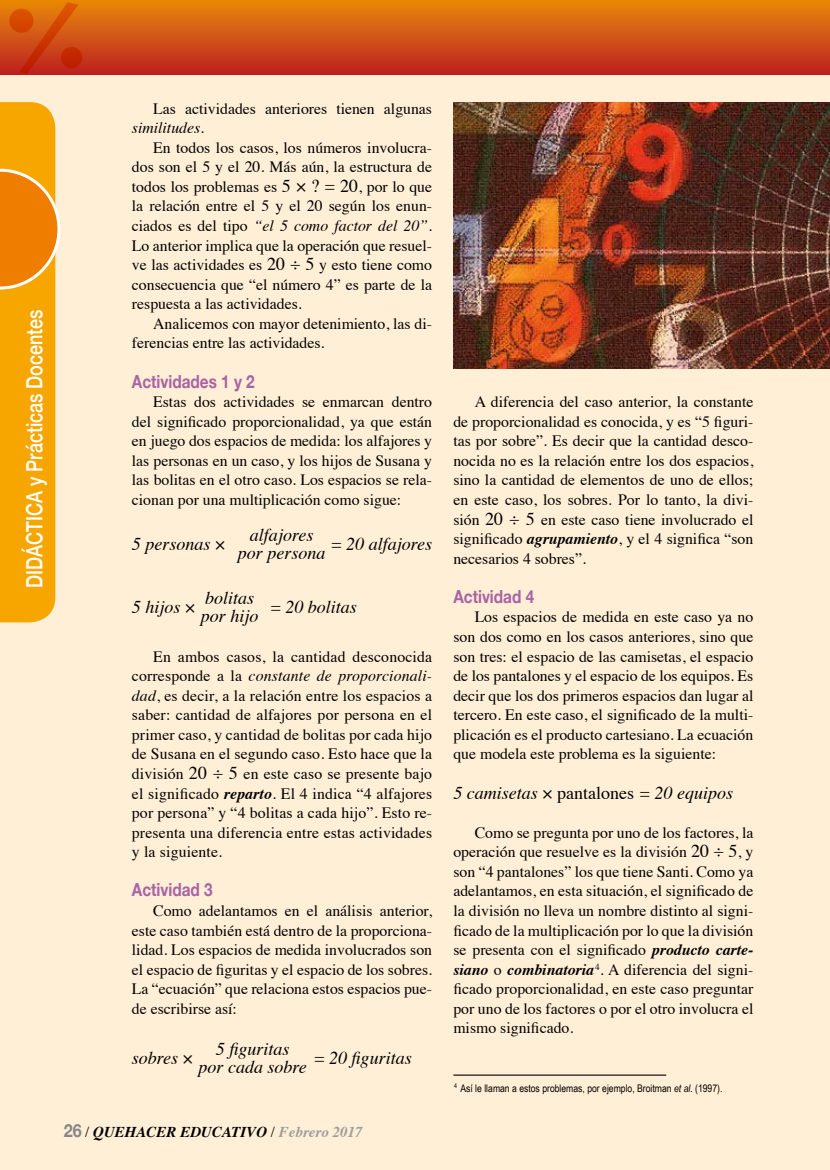
<style>
.page{position:relative;width:830px;height:1170px;background:#fff}
.page>*{position:absolute;margin:0;border:0;box-sizing:border-box;transform-origin:0 0}
.t1{font:500 22.5px "Helvetica Neue";color:#fff;scale:.8 1}
.t2{font:italic 18px/18px "Times";color:#000;text-align:center}
.t3{font:700 18px "Helvetica Neue";color:#a863a5;scale:.85 1}
.t4{font:15.75px/19.5px "Times";color:#000;text-align:justify}
.t5{font:italic 700 15px "Times";color:#000}
.t6{font:10.5px "Arial Narrow";color:#000}
.s1{font-style:italic}
.s2{font-size:18px}
.s3{font-style:normal}
.s4{font-weight:700;font-style:italic}
.s5{font-family:"Helvetica Neue";font-style:normal;font-size:18px;color:#878787}
.s6{font-weight:400;font-style:normal}
.s7{color:#9d9d9c}
</style>
<div class="page">
<div style="left:0;top:0;width:829px;height:1169px;background:#ffefd6"></div>
<hr style="left:453px;top:1074px;width:213px;height:1px;background:#000">
<img style="left:453px;top:102px;width:376px;height:266px">
<div style="left:0;top:0;width:829px;height:74px;background:linear-gradient(to bottom,#e88909,#be2221)"></div>
<svg style="left:0;top:102px;width:60px;height:520px;background:#f5a520"></svg>
<div style="left:14px;top:302px;width:41px;height:293px;background:#f7a600"></div>
<svg style="left:19px;top:2px;width:60px;height:72px;background:#d04e10"></svg>
<div style="left:9px;top:9px;width:24px;height:24px;background:#d64a00;border-radius:50%"></div>
<div style="left:61px;top:47px;width:21px;height:21px;background:#c12600;border-radius:50%"></div>
<h1 class="t1" style="left:16px;top:588px;width:350px;rotate:-90deg">DIDÁCTICA y Prácticas Docentes</h1>
<p class="t4" style="left:132px;top:97px;width:301px;text-indent:21px">Las actividades anteriores tienen algunas <span class="s1">similitudes</span>.</p>
<p class="t4" style="left:132px;top:136px;width:301px;text-indent:21px">En todos los casos, los números involucra&shy;dos son el 5 y el 20. Más aún, la estructura de todos los problemas es <span class="s2">5 × ? = 20</span>, por lo que la relación entre el 5 y el 20 según los enun&shy;ciados es del tipo <span class="s1">“el 5 como factor del 20”</span>.<br>Lo anterior implica que la operación que resuel&shy;ve las actividades es <span class="s2">20 ÷ 5</span> y esto tiene como consecuencia que “el número 4” es parte de la respuesta a las actividades.</p>
<p class="t4" style="left:132px;top:312px;width:301px;text-indent:21px">Analicemos con mayor detenimiento, las di&shy;ferencias entre las actividades.</p>
<p class="t3" style="left:132px;top:367px;width:146px">Actividades 1 y 2</p>
<p class="t4" style="left:132px;top:391px;width:301px;text-indent:21px">Estas dos actividades se enmarcan dentro del significado proporcionalidad, ya que están en juego dos espacios de medida: los alfajores y las personas en un caso, y los hijos de Susana y las bolitas en el otro caso. Los espacios se rela&shy;cionan por una multiplicación como sigue:</p>
<p class="t2" style="left:132px;top:534px;width:95px">5 personas <span class="s3">×</span></p>
<p class="t2" style="left:331px;top:534px;width:102px"><span class="s3">=</span> 20 alfajores</p>
<p class="t2" style="left:238px;top:525px;width:89px">alfajores por persona</p>
<p class="t2" style="left:201px;top:588px;width:59px;text-align:left">bolitas por hijo</p>
<p class="t4" style="left:132px;top:645px;width:301px;text-indent:21px">En ambos casos, la cantidad desconocida corresponde a la <span class="s1">constante de proporcionali&shy;dad</span>, es decir, a la relación entre los espacios a saber: cantidad de alfajores por persona en el primer caso, y cantidad de bolitas por cada hijo de Susana en el segundo caso. Esto hace que la división <span class="s2">20 ÷ 5</span> en este caso se presente bajo el significado <span class="s4">reparto</span>. El 4 indica “4 alfajores por persona” y “4 bolitas a cada hijo”. Esto re&shy;presenta una diferencia entre estas actividades y la siguiente.</p>
<p class="t3" style="left:132px;top:875px;width:96px">Actividad 3</p>
<p class="t4" style="left:132px;top:899px;width:301px;text-indent:21px">Como adelantamos en el análisis anterior, este caso también está dentro de la proporciona&shy;lidad. Los espacios de medida involucrados son el espacio de figuritas y el espacio de los sobres.<br>La “ecuación” que relaciona estos espacios pue&shy;de escribirse así:</p>
<p class="t2" style="left:132px;top:1047px;width:62px">sobres <span class="s3">×</span></p>
<p class="t2" style="left:314px;top:1047px;width:99px"><span class="s3">=</span> 20 figuritas</p>
<p class="t2" style="left:132px;top:597px;width:65px">5 hijos <span class="s3">×</span></p>
<p class="t2" style="left:270px;top:597px;width:88px"><span class="s3">=</span> 20 bolitas</p>
<p class="t2" style="left:198px;top:1038px;width:110px">5 figuritas<br>por cada sobre</p>
<p class="t5" style="left:64px;top:1117px;width:300px"><span class="s5">26</span> <span class="s6">/</span> QUEHACER EDUCATIVO <span class="s6">/</span> <span class="s7">Febrero 2017</span></p>
<p class="t4" style="left:453px;top:391px;width:301px;text-indent:21px">A diferencia del caso anterior, la constante de proporcionalidad es conocida, y es “5 figuri&shy;tas por sobre”. Es decir que la cantidad desco&shy;nocida no es la relación entre los dos espacios, sino la cantidad de elementos de uno de ellos; en este caso, los sobres. Por lo tanto, la divi&shy;sión <span class="s2">20 ÷ 5</span> en este caso tiene involucrado el significado <span class="s4">agrupamiento</span>, y el 4 significa “son necesarios 4 sobres”.</p>
<p class="t3" style="left:453px;top:582px;width:96px">Actividad 4</p>
<p class="t4" style="left:453px;top:606px;width:301px;text-indent:21px">Los espacios de medida en este caso ya no son dos como en los casos anteriores, sino que son tres: el espacio de las camisetas, el espacio de los pantalones y el espacio de los equipos. Es decir que los dos primeros espacios dan lugar al tercero. En este caso, el significado de la multi&shy;plicación es el producto cartesiano. La ecuación que modela este problema es la siguiente:</p>
<p class="t2" style="left:453px;top:782px;width:281px">5 camisetas <span class="s3">× pantalones =</span> 20 equipos</p>
<p class="t4" style="left:453px;top:821px;width:301px;text-indent:21px">Como se pregunta por uno de los factores, la operación que resuelve es la división <span class="s2">20 ÷ 5</span>, y son “4 pantalones” los que tiene Santi. Como ya adelantamos, en esta situación, el significado de la división no lleva un nombre distinto al signi&shy;ficado de la multiplicación por lo que la división se presenta con el significado <span class="s4">producto carte&shy;siano</span> o <span class="s4">combinatoria</span><sup>4</sup>. A diferencia del signi&shy;ficado proporcionalidad, en este caso preguntar por uno de los factores o por el otro involucra el mismo significado.</p>
<p class="t6" style="left:454px;top:1080px;width:270px"><sup>4</sup> Así le llaman a estos problemas, por ejemplo, Broitman <span class="s1">et al.</span> (1997).</p>
</div>
